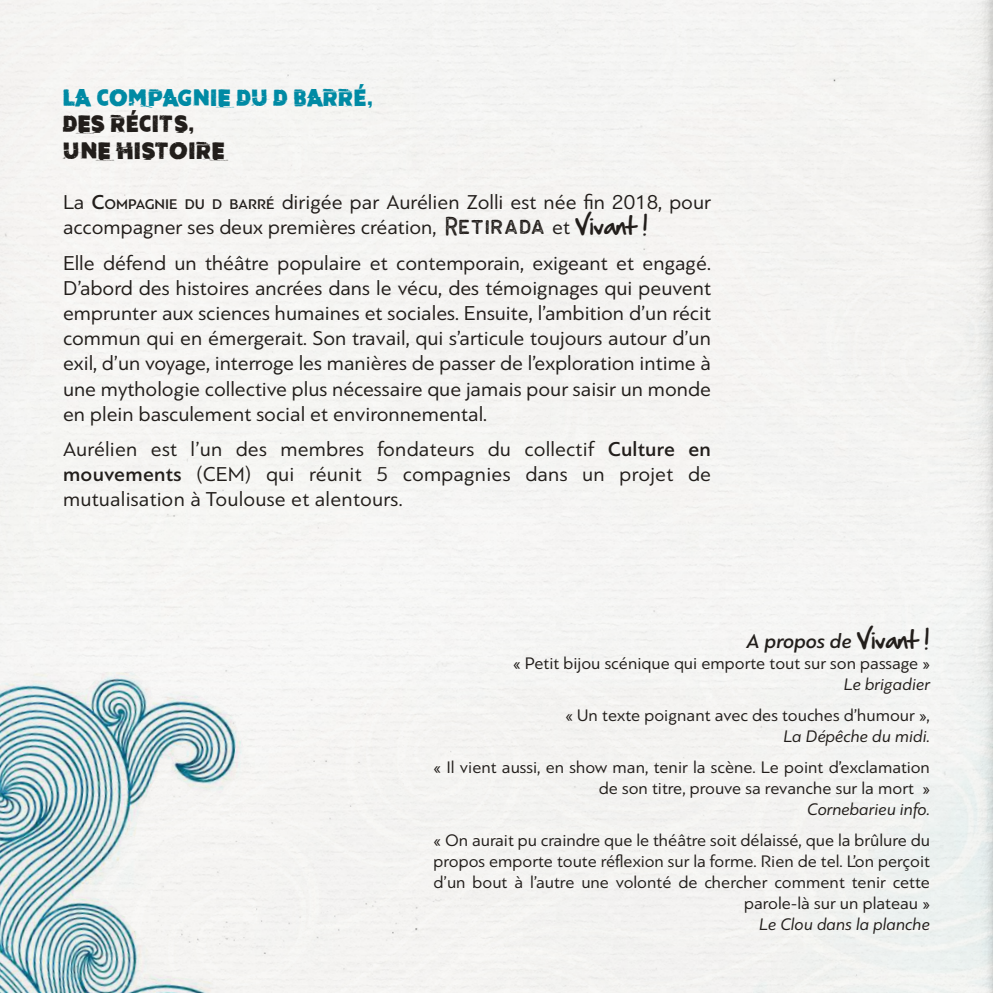
<style>
.page{position:relative;width:993px;height:993px;background:#fff}
.page>*{position:absolute;margin:0;border:0;box-sizing:border-box;transform-origin:0 0}
.t1{font:24.5px/26.2px "Cutthecrap";letter-spacing:.025em;color:#221e1b}
.t2{font:24.5px "Cutthecrap";letter-spacing:.025em;color:#008aa4}
.t3{font:21px/25.2px "PF Bague Sans Pro";color:#221e1b;text-align:justify}
.t4{font:italic 500 21px "PF Bague Sans Pro";color:#221e1b}
.t5{font:17.5px/21px "PF Bague Sans Pro";color:#221e1b;text-align:right}
.t6{font:italic 17.5px "PF Bague Sans Pro";color:#221e1b}
.s1{font-weight:500}
.s2{font-weight:500;font-size:14.7px}
.s3{font-family:"Antone Block";font-size:19.25px}
.s4{font-family:"Hand Of Sean"}
.s5{font-family:"Hand Of Sean";font-weight:400;font-style:normal}
</style>
<div class="page">
<img style="left:0;top:670px;width:254px;height:322px">
<p class="t2" style="left:63px;top:80px;width:312px">LA COMPAGNIE DU D BARRÉ,</p>
<p class="t1" style="left:63px;top:109px;width:163px">DES RÉCITS,<br>UNE HISTOIRE</p>
<p class="t3" style="left:63px;top:190px;width:649px">La <span class="s1">C</span><span class="s2">OMPAGNIE DU D BARRÉ</span> dirigée par Aurélien Zolli est née fin 2018, pour accompagner ses deux premières création, <span class="s3">Retirada</span> et <span class="s4">Vivant !</span></p>
<p class="t3" style="left:63px;top:250px;width:649px">Elle défend un théâtre populaire et contemporain, exigeant et engagé.<br>D’abord des histoires ancrées dans le vécu, des témoignages qui peuvent emprunter aux sciences humaines et sociales. Ensuite, l’ambition d’un récit commun qui en émergerait. Son travail, qui s’articule toujours autour d’un exil, d’un voyage, interroge les manières de passer de l’exploration intime à une mythologie collective plus nécessaire que jamais pour saisir un monde en plein basculement social et environnemental.</p>
<p class="t3" style="left:63px;top:436px;width:649px">Aurélien est l’un des membres fondateurs du collectif <span class="s1">Culture en mouvements</span> (CEM) qui réunit 5 compagnies dans un projet de mutualisation à Toulouse et alentours.</p>
<p class="t4" style="left:746px;top:628px;width:185px">A propos de <span class="s5">Vivant !</span></p>
<p class="t5" style="left:513px;top:652px;width:418px">« Petit bijou scénique qui emporte tout sur son passage »</p>
<p class="t6" style="left:843px;top:673px;width:87px">Le brigadier</p>
<p class="t5" style="left:565px;top:704px;width:366px">« Un texte poignant avec des touches d’humour »,</p>
<p class="t6" style="left:783px;top:725px;width:148px">La Dépêche du midi.</p>
<p class="t5" style="left:433px;top:756px;width:497px">« Il vient aussi, en show man, tenir la scène. Le point d’exclamation de son titre, prouve sa revanche sur la mort »</p>
<p class="t6" style="left:806px;top:798px;width:124px">Cornebarieu info.</p>
<p class="t5" style="left:433px;top:829px;width:497px">« On aurait pu craindre que le théâtre soit délaissé, que la brûlure du propos emporte toute réflexion sur la forme. Rien de tel. L’on perçoit d’un bout à l’autre une volonté de chercher comment tenir cette parole-là sur un plateau »</p>
<p class="t6" style="left:759px;top:913px;width:172px">Le Clou dans la planche</p>
</div>
